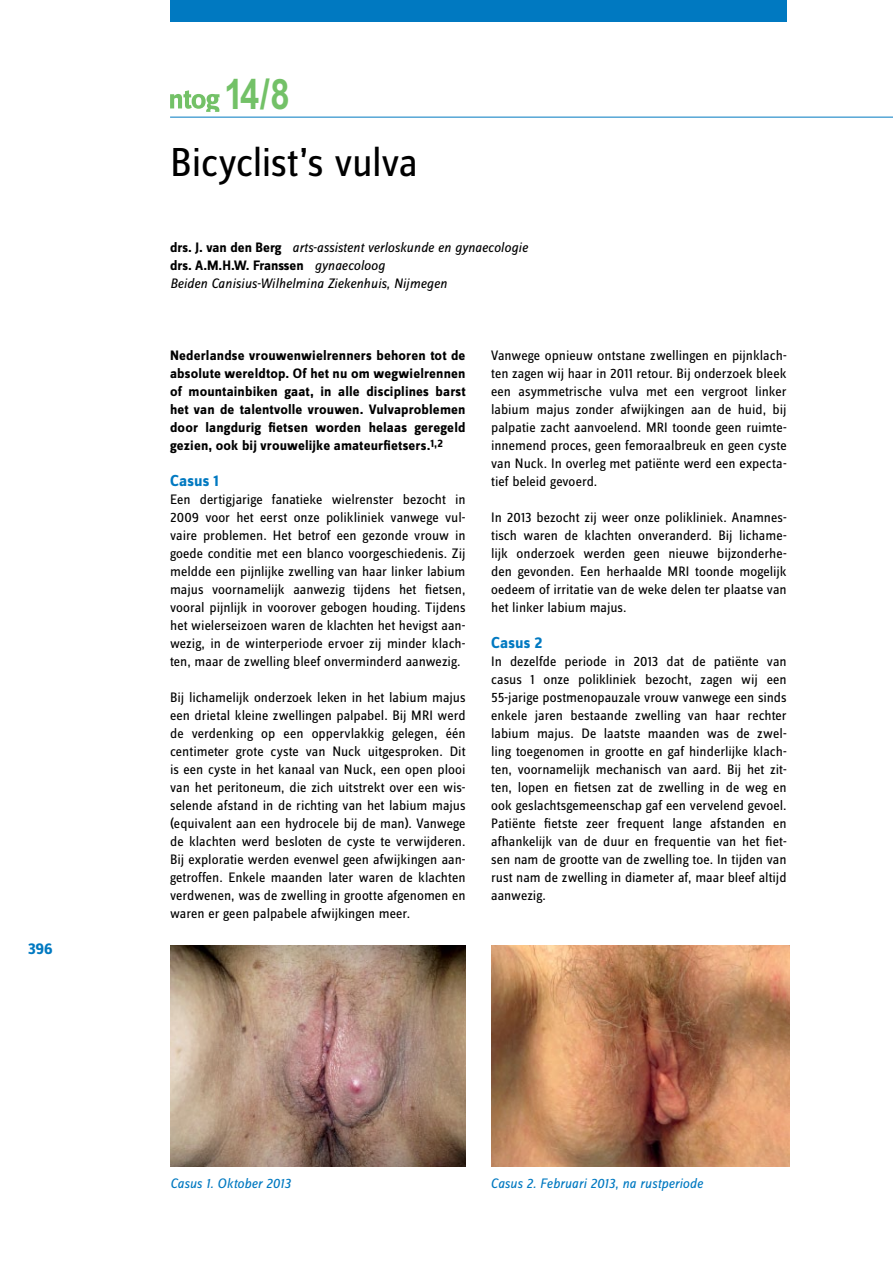
<style>
.page{position:relative;width:893px;height:1263px;background:#fff}
.page>*{position:absolute;margin:0;border:0;box-sizing:border-box;transform-origin:0 0}
.t1{font:42px "Zine Sans Dis";letter-spacing:-.015em;color:#000}
.t2{font:700 condensed 42px "M Arial";color:#73c167}
.t3{font:700 16.5px "Zine Sans Dis";letter-spacing:.01em;color:#0079c1}
.t4{font:14.25px/18px "Zine Sans Dis";color:#000;text-align:justify}
.t5{font:700 14.25px/18px "Zine Sans Dis";letter-spacing:.01em;color:#000;text-align:justify}
.t6{font:italic 14.25px/18px "Zine Sans Dis";color:#000}
.t7{font:italic 14.25px "Zine Sans Dis";letter-spacing:-.005em;color:#0079c1}
.s1{font-weight:700;font-style:normal}
</style>
<div class="page">
<svg style="left:170px;top:90px;width:50px;height:22px"></svg>
<div style="left:170px;top:0;width:617px;height:21px;background:#0079c1"></div>
<hr style="left:170px;top:117px;width:723px;height:1px;background:#0079c1">
<img style="left:170px;top:945px;width:296px;height:222px">
<img style="left:491px;top:945px;width:298px;height:222px">
<p class="t3" style="left:28px;top:940px;width:26px">396</p>
<h1 class="t2" style="left:224px;top:69px;width:67px">14/8</h1>
<h1 class="t1" style="left:170px;top:142px;width:250px">Bicyclist’s vulva</h1>
<p class="t6" style="left:170px;top:239px;width:359px"><span class="s1">drs. J. van den Berg</span> arts-assistent verloskunde en gynaecologie <span class="s1">drs. A.M.H.W. Franssen</span> gynaecoloog<br>Beiden Canisius-Wilhelmina Ziekenhuis, Nijmegen</p>
<p class="t5" style="left:170px;top:347px;width:297px">Nederlandse vrouwenwielrenners behoren tot de absolute wereldtop. Of het nu om wegwielrennen of mountainbiken gaat, in alle disciplines barst het van de talentvolle vrouwen. Vulvaproblemen door langdurig fietsen worden helaas geregeld gezien, ook bij vrouwelijke amateurfietsers.<sup>1,2</sup></p>
<p class="t3" style="left:170px;top:472px;width:50px">Casus 1</p>
<p class="t4" style="left:170px;top:491px;width:297px">Een dertigjarige fanatieke wielrenster bezocht in 2009 voor het eerst onze polikliniek vanwege vul&shy;vaire problemen. Het betrof een gezonde vrouw in goede conditie met een blanco voorgeschiedenis. Zij meldde een pijnlijke zwelling van haar linker labium majus voornamelijk aanwezig tijdens het fietsen, vooral pijnlijk in voorover gebogen houding. Tijdens het wielerseizoen waren de klachten het hevigst aan&shy;wezig, in de winterperiode ervoer zij minder klach&shy;ten, maar de zwelling bleef onverminderd aanwezig.</p>
<p class="t4" style="left:170px;top:689px;width:297px">Bij lichamelijk onderzoek leken in het labium majus een drietal kleine zwellingen palpabel. Bij MRI werd de verdenking op een oppervlakkig gelegen, één centimeter grote cyste van Nuck uitgesproken. Dit is een cyste in het kanaal van Nuck, een open plooi van het peritoneum, die zich uitstrekt over een wis&shy;selende afstand in de richting van het labium majus (equivalent aan een hydrocele bij de man). Vanwege de klachten werd besloten de cyste te verwijderen.<br>Bij exploratie werden evenwel geen afwijkingen aan&shy;getroffen. Enkele maanden later waren de klachten verdwenen, was de zwelling in grootte afgenomen en waren er geen palpabele afwijkingen meer.</p>
<p class="t4" style="left:491px;top:347px;width:297px">Vanwege opnieuw ontstane zwellingen en pijnklach&shy;ten zagen wij haar in 2011 retour. Bij onderzoek bleek een asymmetrische vulva met een vergroot linker labium majus zonder afwijkingen aan de huid, bij palpatie zacht aanvoelend. MRI toonde geen ruimte&shy;innemend proces, geen femoraalbreuk en geen cyste van Nuck. In overleg met patiënte werd een expecta&shy;tief beleid gevoerd.</p>
<p class="t4" style="left:491px;top:509px;width:297px">In 2013 bezocht zij weer onze polikliniek. Anamnes&shy;tisch waren de klachten onveranderd. Bij lichame&shy;lijk onderzoek werden geen nieuwe bijzonderhe&shy;den gevonden. Een herhaalde MRI toonde mogelijk oedeem of irritatie van de weke delen ter plaatse van het linker labium majus.</p>
<p class="t3" style="left:491px;top:634px;width:53px">Casus 2</p>
<p class="t4" style="left:491px;top:653px;width:297px">In dezelfde periode in 2013 dat de patiënte van casus 1 onze polikliniek bezocht, zagen wij een 55-jarige postmenopauzale vrouw vanwege een sinds enkele jaren bestaande zwelling van haar rechter labium majus. De laatste maanden was de zwel&shy;ling toegenomen in grootte en gaf hinderlijke klach&shy;ten, voornamelijk mechanisch van aard. Bij het zit&shy;ten, lopen en fietsen zat de zwelling in de weg en ook geslachtsgemeenschap gaf een vervelend gevoel.<br>Patiënte fietste zeer frequent lange afstanden en afhankelijk van de duur en frequentie van het fiet&shy;sen nam de grootte van de zwelling toe. In tijden van rust nam de zwelling in diameter af, maar bleef altijd aanwezig.</p>
<p class="t7" style="left:170px;top:1177px;width:122px">Casus 1. Oktober 2013</p>
<p class="t7" style="left:491px;top:1177px;width:214px">Casus 2. Februari 2013, na rustperiode</p>
</div>
